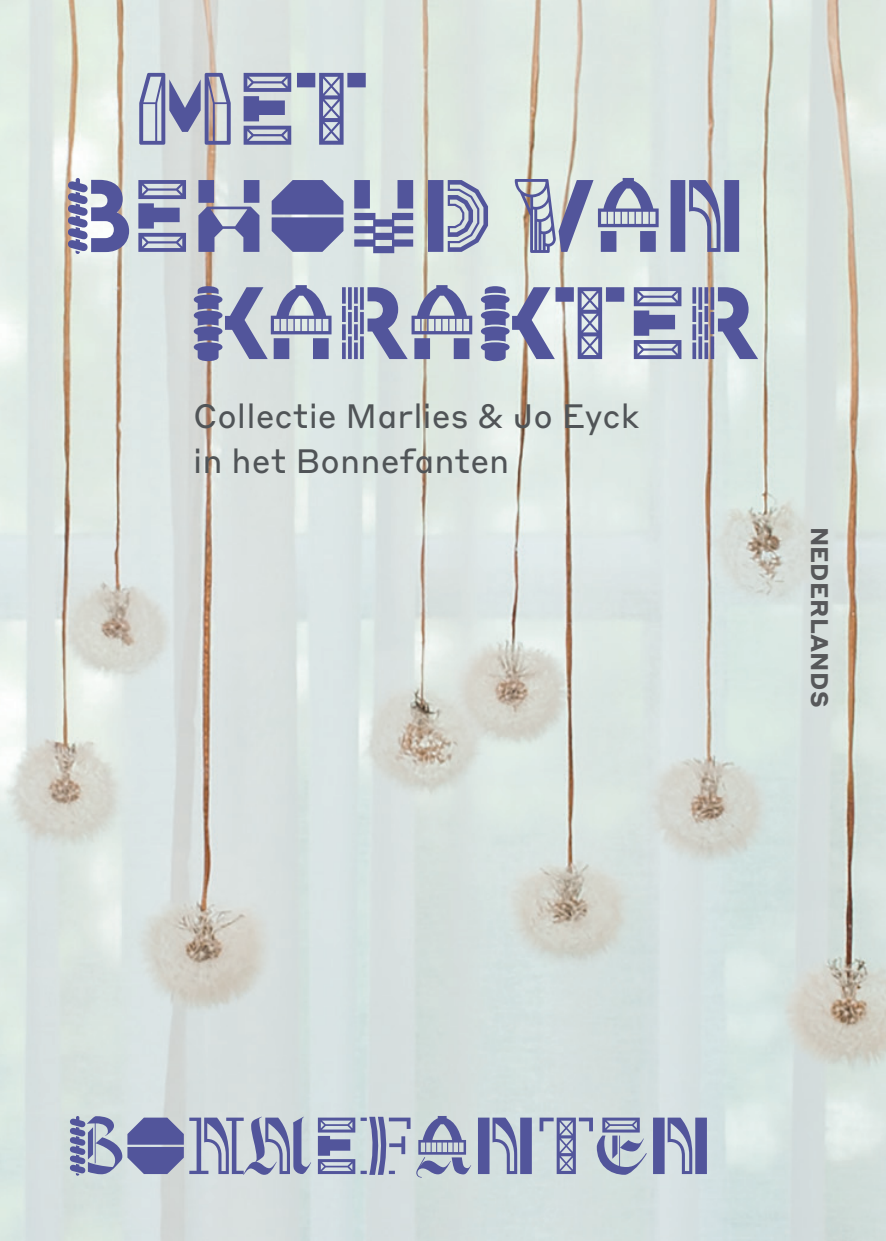
<style>
.page{position:relative;width:886px;height:1241px;background:#fff}
.page>*{position:absolute;margin:0;border:0;box-sizing:border-box;transform-origin:0 0}
.t1{font:95.5px/107px "Bonnefanten Block";color:#52559b}
.t2{font:75px "Bonnefanten Gothic";color:#52559b}
.t3{font:33.25px "Styrene B";color:#505457}
.BF_BL_Covers_Language{font:700 23.75px "Styrene B";letter-spacing:.01em;color:#57585a}
.s1{font-family:"Bonnefanten Block"}
.s2{font-family:"Bonnefanten Slab"}
</style>
<div class="page">
<img style="left:0;top:0;width:886px;height:1240px">
<p class="t1" style="left:63px;top:53px;width:685px;text-indent:71px">MET<br>BEHOUD VAN</p>
<p class="t1" style="left:189px;top:267px;width:571px">KARAKTER</p>
<p class="t3" style="left:193px;top:388px;width:447px">Collectie Marlies &amp; Jo Eyck</p>
<p class="t3" style="left:193px;top:433px;width:318px">in het Bonnefanten</p>
<p class="BF_BL_Covers_Language" style="left:840px;top:526px;width:182px;rotate:90deg">NEDERLANDS</p>
<p class="t2" style="left:66px;top:1098px;width:649px">B<span class="s1">O</span><span class="s2">N</span>N<span class="s1">E</span><span class="s2">F</span>A<span class="s1">N</span><span class="s2">T</span>E<span class="s1">N</span></p>
</div>
